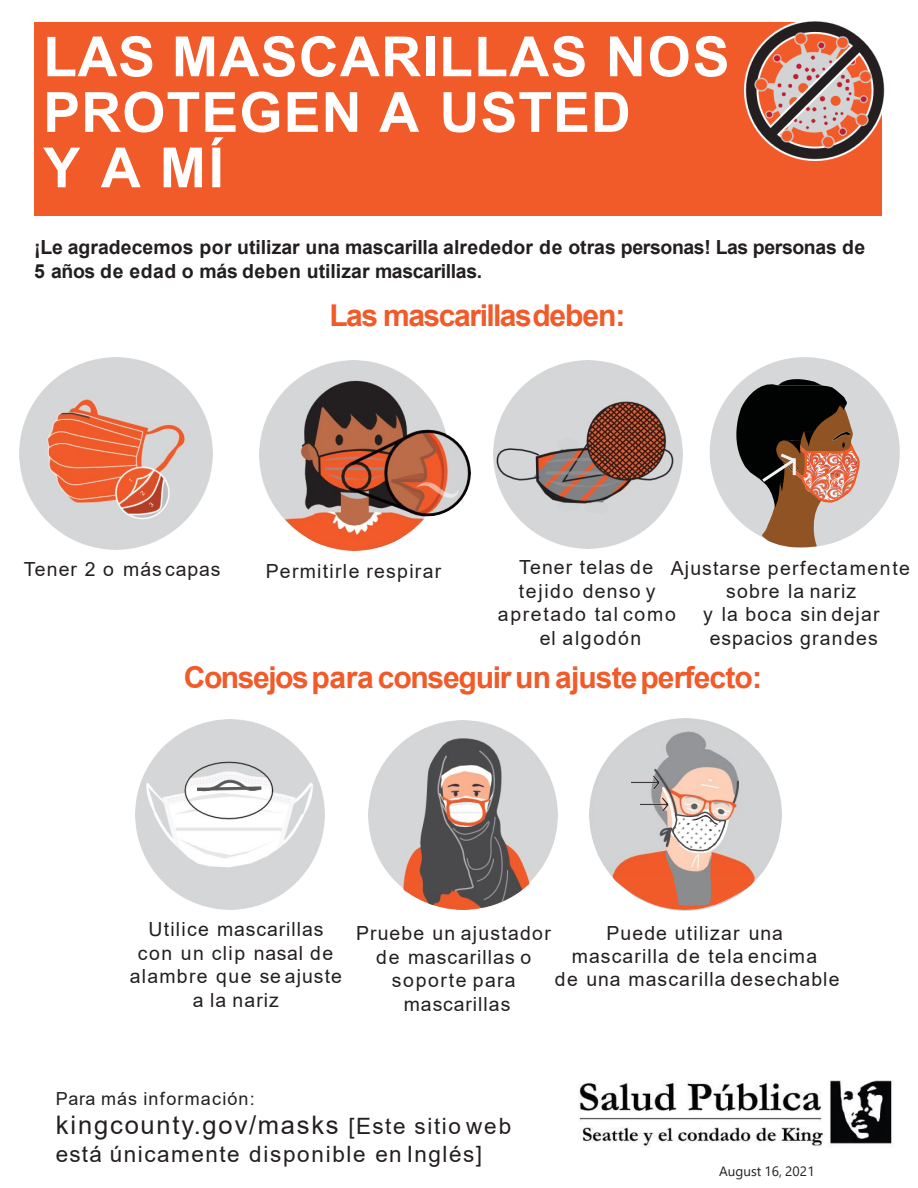
<style>
.page{position:relative;width:918px;height:1188px;background:#fff}
.page>*{position:absolute;margin:0;border:0;box-sizing:border-box;transform-origin:0 0}
.t1{font:700 55.5px/55.7px "Arial";letter-spacing:.02em;color:#fff}
.t2{font:700 30px "Arial";letter-spacing:-.04em;color:#f15a29}
.t3{font:25.5px "Arial";letter-spacing:.07em;color:#231f20}
.t4{font:22.5px "Arial";letter-spacing:.07em;color:#231f20}
.t5{font:19.5px/23.4px "Arial";letter-spacing:.065em;color:#231f20;text-align:center}
.t6{font:700 19.5px/23.4px "Arial";color:#231f20}
.t7{font:19.5px/23.4px "Arial";letter-spacing:.085em;color:#231f20;text-align:center}
.t8{font:19.5px "Arial";letter-spacing:.045em;color:#231f20}
.t9{font:18px "Arial";letter-spacing:.065em;color:#231f20}
.t10{font:13.5px "Segoe UI";color:#231f20}
.s1{font-size:22.5px}
</style>
<div class="page">
<div style="left:34px;top:22px;width:848px;height:194px;background:#f15a29"></div>
<img style="left:744px;top:21px;width:141px;height:140px">
<img style="left:135px;top:720px;width:190px;height:189px">
<img style="left:259px;top:360px;width:212px;height:190px">
<img style="left:19px;top:357px;width:193px;height:193px">
<svg style="left:129px;top:478px;width:3px;height:4px"></svg>
<svg style="left:141px;top:491px;width:4px;height:5px"></svg>
<svg style="left:149px;top:503px;width:4px;height:4px"></svg>
<img style="left:368px;top:721px;width:189px;height:188px">
<img style="left:494px;top:360px;width:189px;height:189px">
<img style="left:590px;top:719px;width:191px;height:192px">
<img style="left:663px;top:788px;width:11px;height:23px">
<svg style="left:613px;top:811px;width:142px;height:99px"></svg>
<img style="left:640px;top:797px;width:29px;height:15px">
<img style="left:631px;top:775px;width:29px;height:14px">
<img style="left:693px;top:815px;width:25px;height:9px">
<img style="left:578px;top:1080px;width:316px;height:67px">
<svg style="left:710px;top:357px;width:190px;height:191px"></svg>
<hr style="left:793px;top:458px;width:3px;height:17px;background:#f1f2f2">
<h2 class="t1" style="left:43px;top:30px;width:688px">LAS MASCARILLAS NOS<br>PROTEGEN A USTED</h2>
<h2 class="t1" style="left:43px;top:141px;width:182px">Y A MÍ</h2>
<p class="t6" style="left:34px;top:236px;width:833px">¡Le agradecemos por utilizar una mascarilla alrededor de otras personas! Las personas de<br>5 años de edad o más deben utilizar mascarillas.</p>
<p class="t2" style="left:330px;top:295px;width:298px">Las mascarillasdeben:</p>
<p class="t5" style="left:671px;top:556px;width:241px">Ajustarse perfectamente sobre la nariz</p>
<p class="t5" style="left:703px;top:603px;width:178px">y la boca sin dejar espacios grandes</p>
<p class="t2" style="left:184px;top:656px;width:580px">Consejospara conseguir un ajusteperfecto:</p>
<p class="t8" style="left:24px;top:556px;width:198px">Tener 2 o máscapas</p>
<p class="t5" style="left:266px;top:559px;width:177px">Permitirle respirar</p>
<p class="t5" style="left:519px;top:556px;width:138px;text-align:left">Tener telas de tejido denso y</p>
<p class="t7" style="left:498px;top:603px;width:180px">apretado tal como el algodón</p>
<p class="t5" style="left:130px;top:918px;width:214px">Utilice mascarillas con un clip nasal de alambre que se ajuste a la nariz</p>
<p class="t5" style="left:572px;top:921px;width:247px">Puede utilizar una mascarilla de tela encima</p>
<p class="t5" style="left:356px;top:922px;width:196px">Pruebe un ajustador de mascarillas o</p>
<p class="t5" style="left:392px;top:969px;width:125px">soporte para mascarillas</p>
<p class="t5" style="left:555px;top:968px;width:286px">de una mascarilla desechable</p>
<p class="t9" style="left:56px;top:1086px;width:200px">Para más información:</p>
<p class="t3" style="left:56px;top:1108px;width:457px">kingcounty.gov/masks <span class="s1">[Este sitio web</span></p>
<p class="t4" style="left:56px;top:1139px;width:428px">está únicamente disponible en Inglés]</p>
<p class="t10" style="left:719px;top:1159px;width:97px">August 16, 2021</p>
</div>
